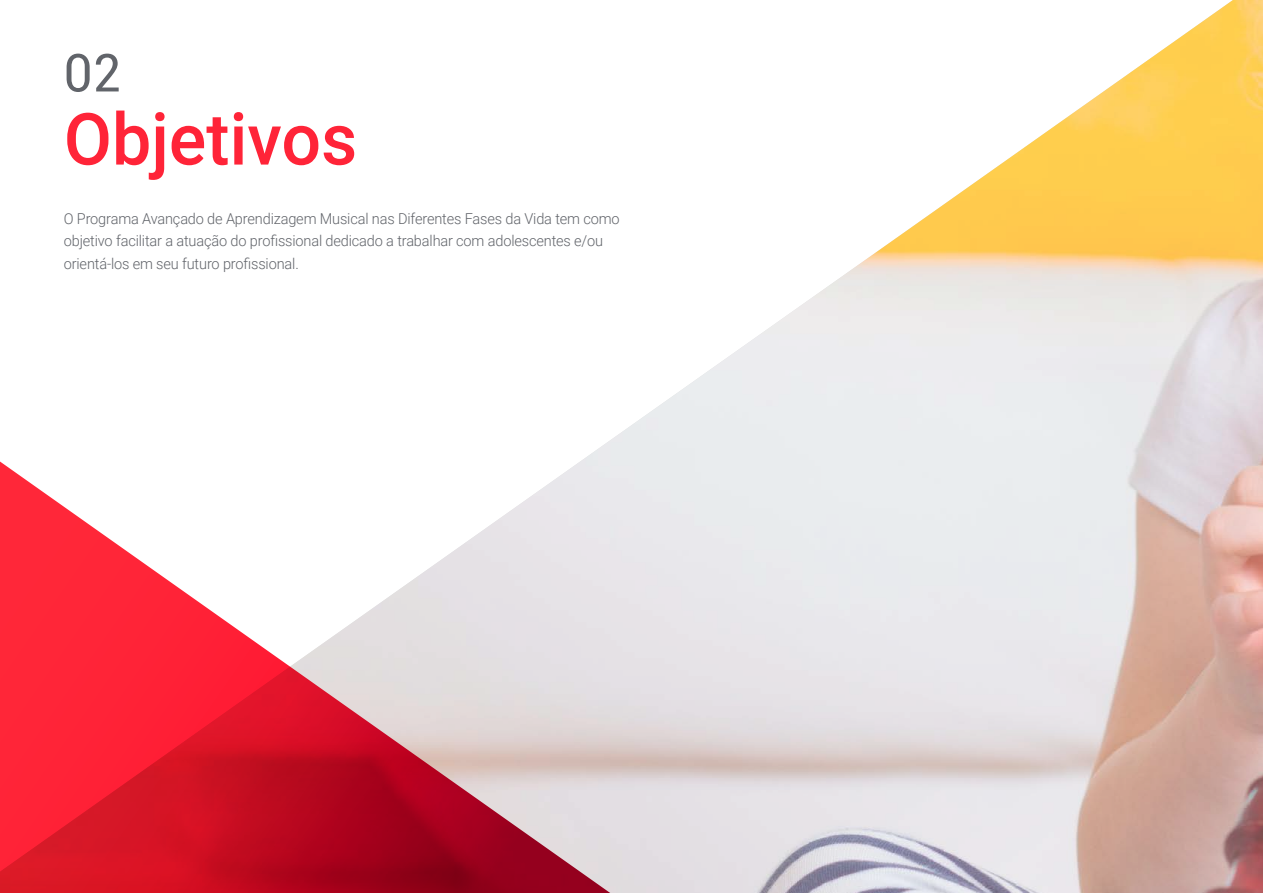
<style>
.page{position:relative;width:1263px;height:893px;background:#fff}
.page>*{position:absolute;margin:0;border:0;box-sizing:border-box;transform-origin:0 0}
.t1{font:500 72px "Roboto";color:#ff2438}
.t2{font:52.5px "Roboto";color:#61646a}
.t3{font:300 15px/22.5px "Roboto";letter-spacing:-.01em;color:#61646a}
</style>
<div class="page">
<img style="left:602px;top:0;width:661px;height:893px">
<svg style="left:0;top:446px;width:640px;height:447px"></svg>
<h2 class="t2" style="left:64px;top:36px;width:59px">02</h2>
<h1 class="t1" style="left:64px;top:89px;width:295px">Objetivos</h1>
<p class="t3" style="left:64px;top:207px;width:557px">O Programa Avançado de Aprendizagem Musical nas Diferentes Fases da Vida tem como objetivo facilitar a atuação do profissional dedicado a trabalhar com adolescentes e/ou orientá-los em seu futuro profissional.</p>
</div>
